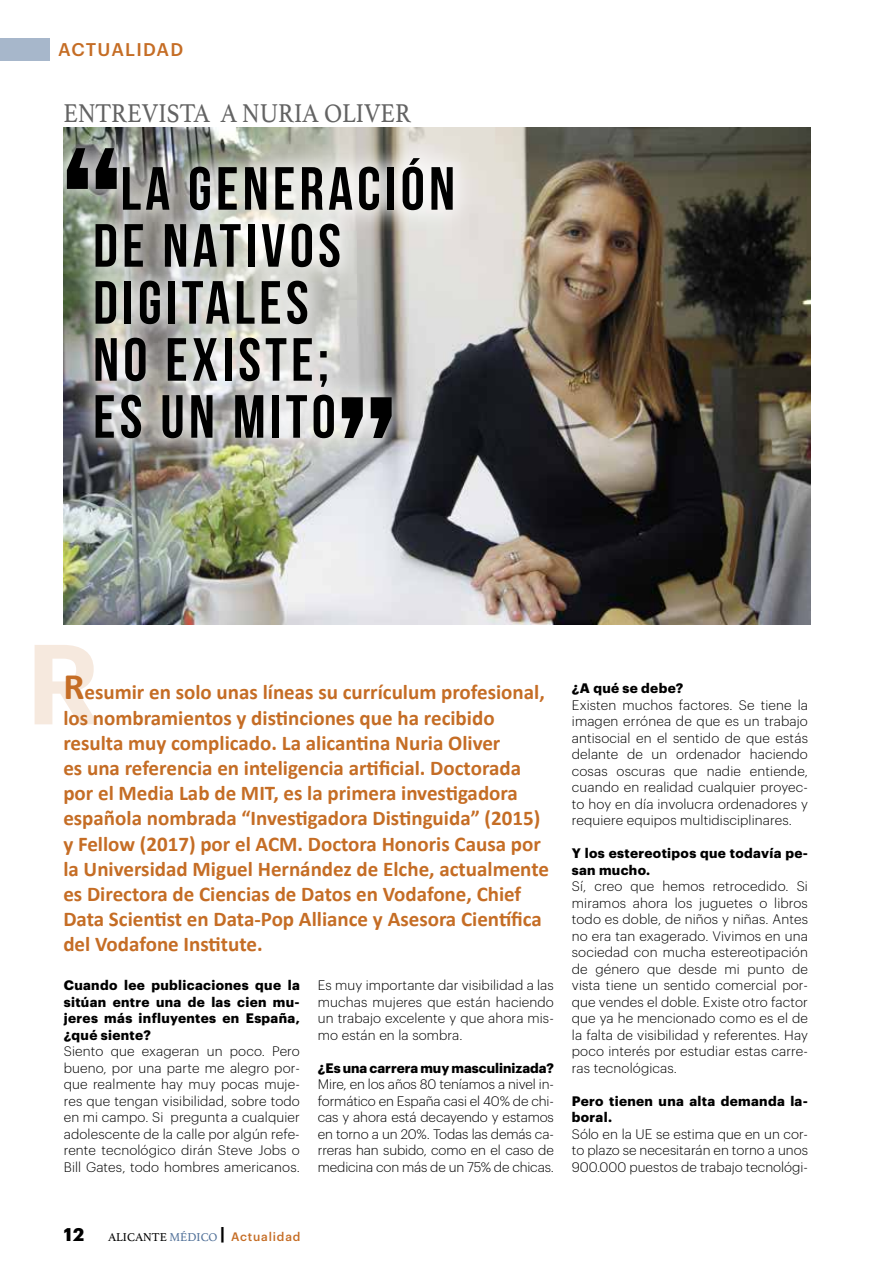
<style>
.page{position:relative;width:893px;height:1263px;background:#fff}
.page>*{position:absolute;margin:0;border:0;box-sizing:border-box;transform-origin:0 0}
.t1{font:197.7px "Bebas Neue";color:#000}
.t2{font:600 111.15px "Graphik";color:#c56d25}
.t3{font:60.75px/57px "Bebas Neue";letter-spacing:.07em;color:#000}
.t4{font:27px "Athelas";color:#636363;scale:.9 1}
.t5{font:700 21px/25.2px "Calibri";color:#c56d25}
.t6{font:500 18px "Graphik";letter-spacing:.07em;color:#c56d25}
.t7{font:700 18px "Graphik";color:#000}
.t8{font:300 13.5px/16.5px "Graphik";letter-spacing:.01em;color:#000;text-align:justify}
.t9{font:700 13.5px/16.5px "Graphik";letter-spacing:.025em;color:#000}
.t10{font:700 13.5px "Graphik";color:#000}
.t11{font:500 12px "Graphik";letter-spacing:.07em;color:#c56d25}
.s1{color:#fff}
.s2{font-size:37.5px}
.s3{font-family:"Athelas";font-weight:400;color:#000}
.s4{font-family:"Athelas";font-weight:400;color:#507098}
.s5{font-weight:700;font-size:18px;color:#000}
</style>
<div class="page">
<div style="left:0;top:38px;width:49px;height:23px;background:#a7b7cb"></div>
<img style="left:63px;top:128px;width:747px;height:496px">
<div style="left:44px;top:124px;width:433px;height:338px;background:#fff;opacity:.75"></div>
<h3 class="t6" style="left:58px;top:36px;width:233px">ACTUALIDAD <span class="s1">COLEGIAL</span></h3>
<h3 class="t4" style="left:63px;top:91px;width:388px">ENTREVISTA A NURIA OLIVER</h3>
<h1 class="t1" style="left:59px;top:110px;width:67px">“</h1>
<h3 class="t3" style="left:93px;top:159px;width:363px;text-indent:27px">LA GENERACIÓN<br>DE NATIVOS<br>DIGITALES<br>NO EXISTE;<br>ES UN MITO</h3>
<h1 class="t1" style="left:400px;top:476px;width:67px;rotate:-180deg">“</h1>
<h2 class="t2" style="left:26px;top:599px;width:76px">R</h2>
<p class="t5" style="left:63px;top:679px;width:487px"><span class="s2">R</span>esumir en solo unas líneas su currículum profesional, los nombramientos y distinciones que ha recibido resulta muy complicado. La alicantina Nuria Oliver<br>es una referencia en inteligencia artificial. Doctorada por el Media Lab de MIT, es la primera investigadora española nombrada “Investigadora Distinguida” (2015) y Fellow (2017) por el ACM. Doctora Honoris Causa por la Universidad Miguel Hernández de Elche, actualmente es Directora de Ciencias de Datos en Vodafone, Chief Data Scientist en Data-Pop Alliance y Asesora Científica del Vodafone Institute.</p>
<p class="t9" style="left:64px;top:976px;width:238px;text-align:justify">Cuando lee publicaciones que la sitúan entre una de las cien mu&shy;jeres más influyentes en España, ¿qué siente?</p>
<p class="t8" style="left:64px;top:1042px;width:238px">Siento que exageran un poco. Pero bueno, por una parte me alegro por&shy;que realmente hay muy pocas muje&shy;res que tengan visibilidad, sobre todo en mi campo. Si pregunta a cualquier adolescente de la calle por algún refe&shy;rente tecnológico dirán Steve Jobs o Bill Gates, todo hombres americanos.</p>
<p class="t8" style="left:318px;top:976px;width:238px">Es muy importante dar visibilidad a las muchas mujeres que están haciendo un trabajo excelente y que ahora mis&shy;mo están en la sombra.</p>
<p class="t10" style="left:318px;top:1057px;width:238px">¿Es una carrera muy masculinizada?</p>
<p class="t8" style="left:318px;top:1075px;width:238px">Mire, en los años 80 teníamos a nivel in&shy;formático en España casi el 40% de chi&shy;cas y ahora está decayendo y estamos en torno a un 20%. Todas las demás ca&shy;rreras han subido, como en el caso de medicina con más de un 75% de chicas.</p>
<p class="t9" style="left:572px;top:679px;width:113px">¿A qué se debe?</p>
<p class="t8" style="left:572px;top:695px;width:238px">Existen muchos factores. Se tiene la imagen errónea de que es un trabajo antisocial en el sentido de que estás delante de un ordenador haciendo cosas oscuras que nadie entiende, cuando en realidad cualquier proyec&shy;to hoy en día involucra ordenadores y requiere equipos multidisciplinares.</p>
<p class="t9" style="left:572px;top:844px;width:238px">Y los estereotipos que todavía pe&shy;san mucho.</p>
<p class="t8" style="left:572px;top:877px;width:238px">Sí, creo que hemos retrocedido. Si miramos ahora los juguetes o libros todo es doble, de niños y niñas. Antes no era tan exagerado. Vivimos en una sociedad con mucha estereotipación de género que desde mi punto de vista tiene un sentido comercial por&shy;que vendes el doble. Existe otro factor que ya he mencionado como es el de la falta de visibilidad y referentes. Hay poco interés por estudiar estas carre&shy;ras tecnológicas.</p>
<p class="t9" style="left:572px;top:1091px;width:238px">Pero tienen una alta demanda la&shy;boral.</p>
<p class="t8" style="left:572px;top:1124px;width:238px">Sólo en la UE se estima que en un cor&shy;to plazo se necesitarán en torno a unos 900.000 puestos de trabajo tecnológi-</p>
<h3 class="t7" style="left:64px;top:1220px;width:22px">12</h3>
<p class="t11" style="left:108px;top:1227px;width:194px"><span class="s3">ALICANTE</span> <span class="s4">MÉDICO</span> <span class="s5">|</span> Actualidad</p>
</div>
